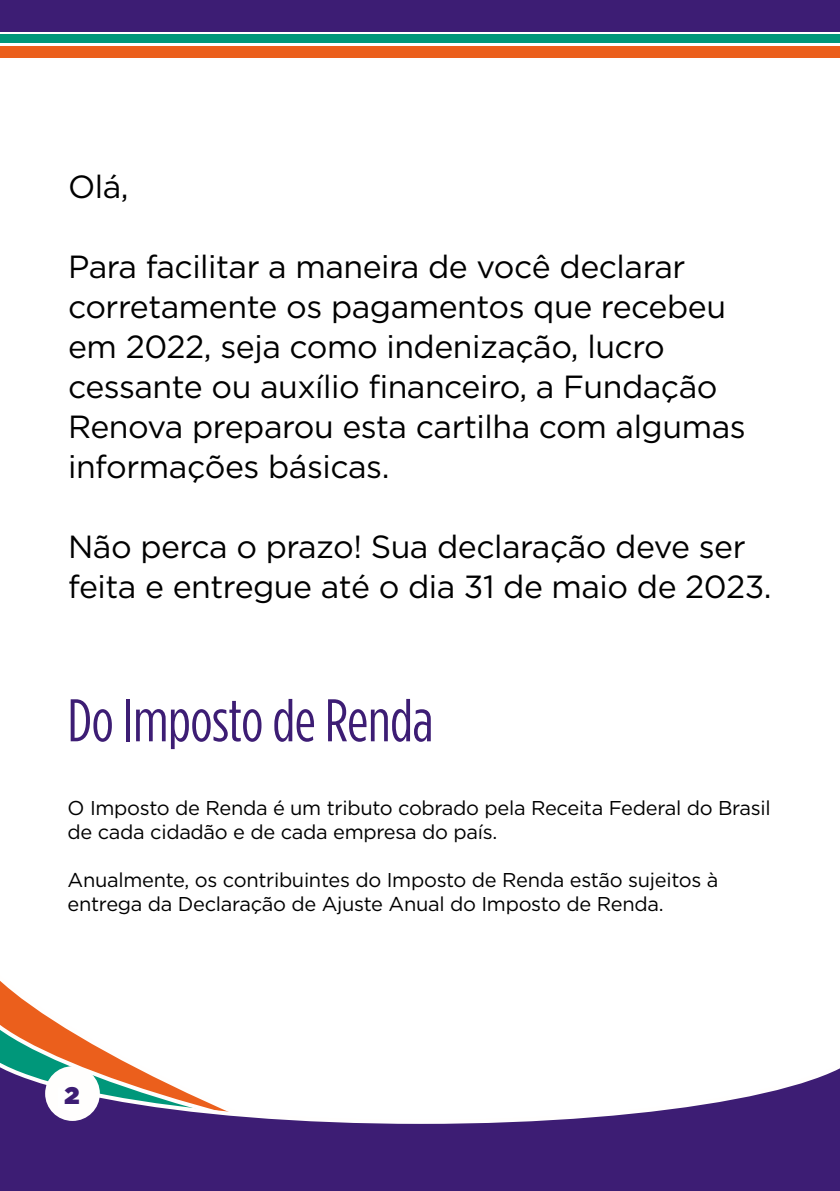
<style>
.page{position:relative;width:840px;height:1191px;background:#fff}
.page>*{position:absolute;margin:0;border:0;box-sizing:border-box;transform-origin:0 0}
.t1{font:60px "Gotham Condensed";letter-spacing:-.005em;color:#3d1d74}
.t2{font:32px/40px "Gotham HTF";letter-spacing:-.015em;color:#000}
.t3{font:900 24px "Gotham HTF";color:#3d1d74}
.t4{font:20px/24px "Gotham HTF";letter-spacing:-.015em;color:#000}
</style>
<div class="page">
<svg style="left:0;top:987px;width:74px;height:46px"></svg>
<svg style="left:0;top:1033px;width:839px;height:158px"></svg>
<div style="left:45px;top:1066px;width:55px;height:55px;background:#fffefd;border-radius:50%"></div>
<div style="left:0;top:0;width:839px;height:32px;background:#3d1d74"></div>
<div style="left:0;top:34px;width:839px;height:9px;background:#00977a"></div>
<div style="left:0;top:46px;width:839px;height:12px;background:#eb5f1c"></div>
<p class="t2" style="left:68px;top:166px;width:62px">Olá,</p>
<p class="t2" style="left:68px;top:246px;width:678px">Para facilitar a maneira de você declarar corretamente os pagamentos que recebeu em 2022, seja como indenização, lucro cessante ou auxílio financeiro, a Fundação Renova preparou esta cartilha com algumas informações básicas.</p>
<p class="t2" style="left:68px;top:526px;width:704px">Não perca o prazo! Sua declaração deve ser feita e entregue até o dia 31 de maio de 2023.</p>
<h1 class="t1" style="left:68px;top:688px;width:367px">Do Imposto de Renda</h1>
<p class="t4" style="left:68px;top:795px;width:704px">O Imposto de Renda é um tributo cobrado pela Receita Federal do Brasil de cada cidadão e de cada empresa do país.</p>
<p class="t4" style="left:68px;top:867px;width:652px">Anualmente, os contribuintes do Imposto de Renda estão sujeitos à entrega da Declaração de Ajuste Anual do Imposto de Renda.</p>
<p class="t3" style="left:64px;top:1081px;width:16px">2</p>
</div>
